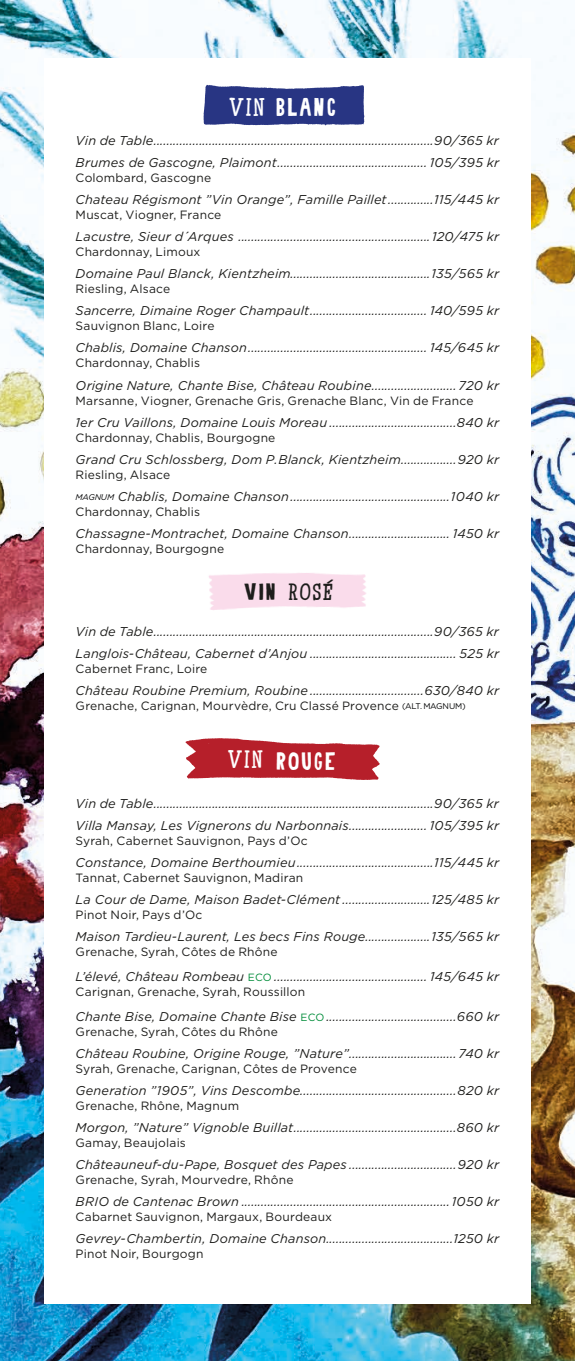
<style>
.page{position:relative;width:575px;height:1361px;background:#fff}
.page>*{position:absolute;margin:0;border:0;box-sizing:border-box;transform-origin:0 0}
.t1{font:25.95px "Carreau Condensed Carreau Condens";letter-spacing:.05em;color:#fff}
.t2{font:25.5px "Carreau Condensed Carreau Condens";letter-spacing:.05em;color:#fff}
.t3{font:25.5px "Sur Place Serif Sur Place Serif";color:#fff}
.t4{font:23.85px "Sur Place Serif Sur Place Serif";color:#1d1d1b}
.dryck2{font:italic 12.75px "Gotham";letter-spacing:.01em;color:#1d1d1b}
.drycker{font:italic 12.75px "Gotham";letter-spacing:.01em;color:#1d1d1b}
.beskrivning_drycker{font:12px "Gotham";letter-spacing:.02em;color:#1d1d1b}
.s1{font-family:"Sur Place Serif Sur Place Serif"}
.s2{font-size:8.25px;color:#020304}
.s3{font-style:normal;font-size:10.5px;color:#008c39}
</style>
<div class="page">
<img style="left:0;top:0;width:574px;height:1361px">
<div style="left:44px;top:58px;width:486px;height:1245px;background:#fff"></div>
<img style="left:203px;top:84px;width:162px;height:42px">
<img style="left:185px;top:738px;width:195px;height:42px">
<img style="left:208px;top:573px;width:158px;height:37px">
<svg style="left:244px;top:583px;width:31px;height:17px"></svg>
<p class="t1" style="left:229px;top:90px;width:108px"><span class="s1">VIN</span> BLANC</p>
<p class="drycker" style="left:75px;top:134px;width:424px">Vin de Table......................................................................................90/365 kr</p>
<p class="dryck2" style="left:75px;top:156px;width:425px">Brumes de Gascogne, Plaimont.............................................. 105/395 kr</p>
<p class="beskrivning_drycker" style="left:75px;top:171px;width:137px">Colombard, Gascogne</p>
<p class="dryck2" style="left:75px;top:193px;width:425px">Chateau Régismont ”Vin Orange”, Famille Paillet..............115/445 kr</p>
<p class="beskrivning_drycker" style="left:75px;top:208px;width:147px">Muscat, Viogner, France</p>
<p class="dryck2" style="left:75px;top:230px;width:425px">Lacustre, Sieur d´Arques ...........................................................120/475 kr</p>
<p class="beskrivning_drycker" style="left:75px;top:245px;width:126px">Chardonnay, Limoux</p>
<p class="dryck2" style="left:75px;top:267px;width:425px">Domaine Paul Blanck, Kientzheim...........................................135/565 kr</p>
<p class="beskrivning_drycker" style="left:75px;top:283px;width:96px">Riesling, Alsace</p>
<p class="dryck2" style="left:75px;top:304px;width:425px">Sancerre, Dimaine Roger Champault.................................... 140/595 kr</p>
<p class="beskrivning_drycker" style="left:75px;top:320px;width:140px">Sauvignon Blanc, Loire</p>
<p class="dryck2" style="left:75px;top:341px;width:425px">Chablis, Domaine Chanson....................................................... 145/645 kr</p>
<p class="beskrivning_drycker" style="left:75px;top:357px;width:126px">Chardonnay, Chablis</p>
<p class="dryck2" style="left:75px;top:378px;width:425px">Origine Nature, Chante Bise, Château Roubine..........................720 kr</p>
<p class="beskrivning_drycker" style="left:75px;top:394px;width:399px">Marsanne, Viogner, Grenache Gris, Grenache Blanc, Vin de France</p>
<p class="dryck2" style="left:75px;top:415px;width:425px">1er Cru Vaillons, Domaine Louis Moreau .......................................840 kr</p>
<p class="beskrivning_drycker" style="left:75px;top:431px;width:201px">Chardonnay, Chablis, Bourgogne</p>
<p class="dryck2" style="left:75px;top:452px;width:425px">Grand Cru Schlossberg, Dom P.Blanck, Kientzheim.................920 kr</p>
<p class="beskrivning_drycker" style="left:75px;top:468px;width:96px">Riesling, Alsace</p>
<p class="dryck2" style="left:75px;top:489px;width:425px"><span class="s2">MAGNUM</span> Chablis, Domaine Chanson.................................................1040 kr</p>
<p class="beskrivning_drycker" style="left:75px;top:505px;width:126px">Chardonnay, Chablis</p>
<p class="dryck2" style="left:75px;top:526px;width:425px">Chassagne-Montrachet, Domaine Chanson............................... 1450 kr</p>
<p class="beskrivning_drycker" style="left:75px;top:542px;width:150px">Chardonnay, Bourgogne</p>
<p class="t4" style="left:288px;top:576px;width:46px;rotate:1deg">ROSÉ</p>
<p class="drycker" style="left:75px;top:624px;width:424px">Vin de Table......................................................................................90/365 kr</p>
<p class="dryck2" style="left:75px;top:646px;width:425px">Langlois-Château, Cabernet d’Anjou ............................................. 525 kr</p>
<p class="beskrivning_drycker" style="left:75px;top:662px;width:133px">Cabernet Franc, Loire</p>
<p class="dryck2" style="left:75px;top:683px;width:425px">Château Roubine Premium, Roubine ...................................630/840 kr</p>
<p class="beskrivning_drycker" style="left:75px;top:699px;width:391px">Grenache, Carignan, Mourvèdre, Cru Classé Provence <span class="s2">(ALT. MAGNUM)</span></p>
<p class="t3" style="left:227px;top:743px;width:36px">VIN</p>
<p class="t2" style="left:275px;top:744px;width:61px">ROUGE</p>
<p class="drycker" style="left:75px;top:796px;width:424px">Vin de Table......................................................................................90/365 kr</p>
<p class="dryck2" style="left:75px;top:818px;width:425px">Villa Mansay, Les Vignerons du Narbonnais........................ 105/395 kr</p>
<p class="beskrivning_drycker" style="left:75px;top:834px;width:233px">Syrah, Cabernet Sauvignon, Pays d’Oc</p>
<p class="dryck2" style="left:75px;top:855px;width:425px">Constance, Domaine Berthoumieu..........................................115/445 kr</p>
<p class="beskrivning_drycker" style="left:75px;top:871px;width:229px">Tannat, Cabernet Sauvignon, Madiran</p>
<p class="dryck2" style="left:75px;top:892px;width:425px">La Cour de Dame, Maison Badet-Clément ...........................125/485 kr</p>
<p class="beskrivning_drycker" style="left:75px;top:908px;width:128px">Pinot Noir, Pays d’Oc</p>
<p class="dryck2" style="left:75px;top:929px;width:425px">Maison Tardieu-Laurent, Les becs Fins Rouge....................135/565 kr</p>
<p class="beskrivning_drycker" style="left:75px;top:945px;width:203px">Grenache, Syrah, Côtes de Rhône</p>
<p class="dryck2" style="left:75px;top:969px;width:425px">L’élevé, Château Rombeau <span class="s3">ECO</span> ............................................... 145/645 kr</p>
<p class="beskrivning_drycker" style="left:75px;top:985px;width:231px">Carignan, Grenache, Syrah, Roussillon</p>
<p class="dryck2" style="left:75px;top:1009px;width:425px">Chante Bise, Domaine Chante Bise <span class="s3">ECO</span> ........................................660 kr</p>
<p class="beskrivning_drycker" style="left:75px;top:1025px;width:204px">Grenache, Syrah, Côtes du Rhône</p>
<p class="dryck2" style="left:75px;top:1046px;width:425px">Château Roubine, Origine Rouge, ”Nature”.................................740 kr</p>
<p class="beskrivning_drycker" style="left:75px;top:1062px;width:282px">Syrah, Grenache, Carignan, Côtes de Provence</p>
<p class="dryck2" style="left:75px;top:1083px;width:425px">Generation ”1905”, Vins Descombe................................................820 kr</p>
<p class="beskrivning_drycker" style="left:75px;top:1099px;width:165px">Grenache, Rhône, Magnum</p>
<p class="dryck2" style="left:75px;top:1120px;width:425px">Morgon, ”Nature” Vignoble Buillat..................................................860 kr</p>
<p class="beskrivning_drycker" style="left:75px;top:1136px;width:112px">Gamay, Beaujolais</p>
<p class="dryck2" style="left:75px;top:1157px;width:425px">Châteauneuf-du-Pape, Bosquet des Papes .................................920 kr</p>
<p class="beskrivning_drycker" style="left:75px;top:1173px;width:219px">Grenache, Syrah, Mourvedre, Rhône</p>
<p class="dryck2" style="left:75px;top:1194px;width:425px">BRIO de Cantenac Brown ................................................................1050 kr</p>
<p class="beskrivning_drycker" style="left:75px;top:1210px;width:258px">Cabarnet Sauvignon, Margaux, Bourdeaux</p>
<p class="dryck2" style="left:75px;top:1231px;width:425px">Gevrey-Chambertin, Domaine Chanson.......................................1250 kr</p>
<p class="beskrivning_drycker" style="left:75px;top:1247px;width:129px">Pinot Noir, Bourgogn</p>
</div>
